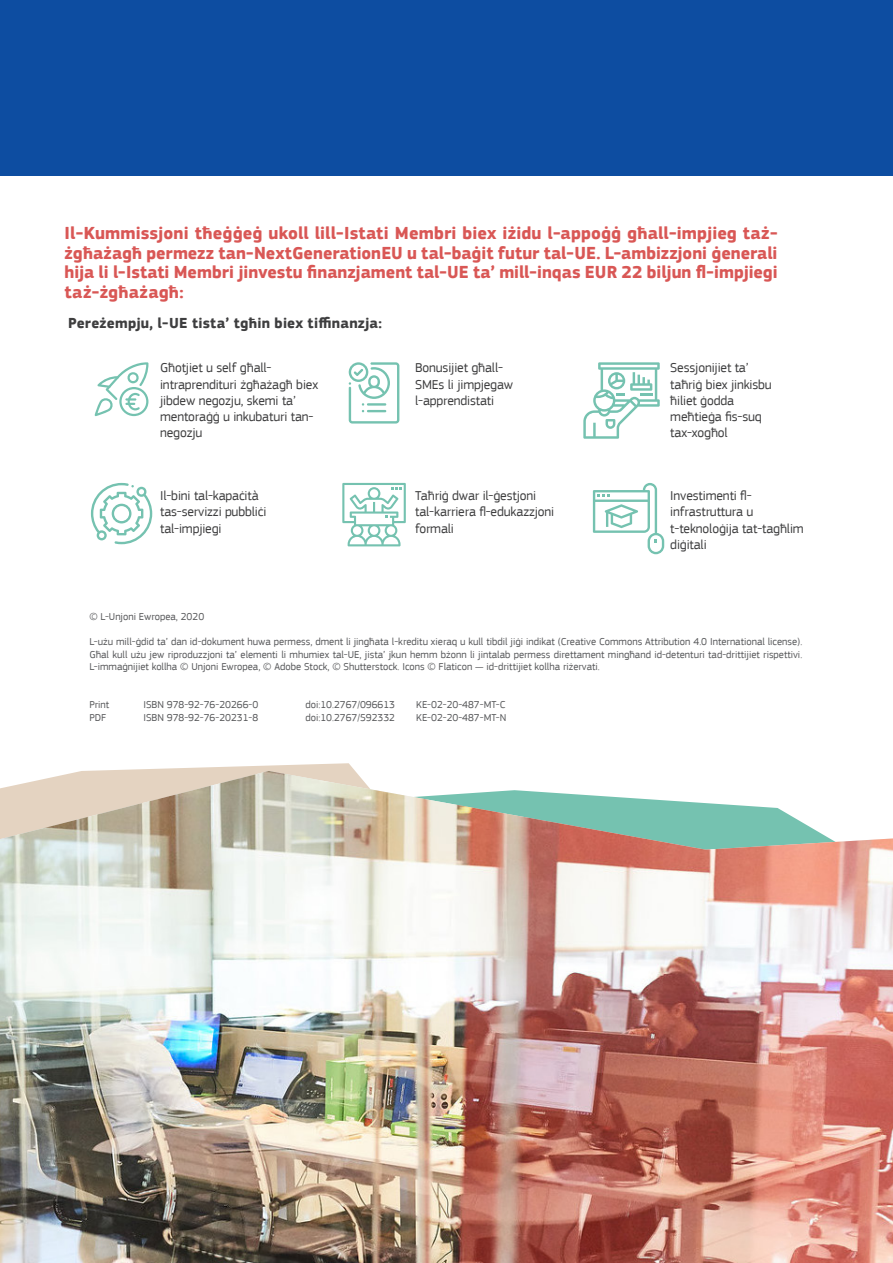
<style>
.page{position:relative;width:893px;height:1263px;background:#fff}
.page>*{position:absolute;margin:0;border:0;box-sizing:border-box;transform-origin:0 0}
.Body{font:700 18px/19.8px "EC Square Sans Pro";color:#d95755;text-align:justify}
.Body-2{font:700 15px "EC Square Sans Pro";letter-spacing:.015em;color:#3e3e3f}
.Body_text{font:13.5px/16.2px "EC Square Sans Pro";letter-spacing:-.01em;color:#3e3e3f}
.Disclaimer{font:10.5px/12.6px "EC Square Sans Pro";color:#57585a;text-align:justify}
</style>
<div class="page">
<svg style="left:86px;top:763px;width:269px;height:8px"></svg>
<img style="left:0;top:771px;width:893px;height:492px">
<div style="left:0;top:0;width:893px;height:176px;background:#0d4da1"></div>
<svg style="left:95px;top:362px;width:54px;height:54px"></svg>
<svg style="left:349px;top:362px;width:50px;height:62px"></svg>
<svg style="left:91px;top:483px;width:61px;height:61px"></svg>
<svg style="left:342px;top:483px;width:64px;height:63px"></svg>
<svg style="left:593px;top:483px;width:71px;height:71px"></svg>
<svg style="left:583px;top:362px;width:77px;height:77px"></svg>
<p class="Body" style="left:65px;top:224px;width:714px">Il-Kummissjoni tħeġġeġ ukoll lill-Istati Membri biex iżidu l-appoġġ għall-impjieg taż&shy;żgħażagħ permezz tan-NextGenerationEU u tal-baġit futur tal-UE. L-ambizzjoni ġenerali hija li l-Istati Membri jinvestu finanzjament tal-UE ta’ mill-inqas EUR 22 biljun fl-impjiegi taż-żgħażagħ:</p>
<p class="Body-2" style="left:68px;top:314px;width:315px">Pereżempju, l-UE tista’ tgħin biex tiffinanzja:</p>
<p class="Body_text" style="left:160px;top:360px;width:160px">Għotjiet u self għall&shy;intraprendituri żgħażagħ biex jibdew negozju, skemi ta’ mentoraġġ u inkubaturi tan&shy;negozju</p>
<p class="Body_text" style="left:415px;top:360px;width:99px">Bonusijiet għall-<br>SMEs li jimpjegaw l-apprendistati</p>
<p class="Body_text" style="left:670px;top:360px;width:103px">Sessjonijiet ta’ taħriġ biex jinkisbu ħiliet ġodda meħtieġa fis-suq tax-xogħol</p>
<p class="Body_text" style="left:160px;top:488px;width:108px">Il-bini tal-kapaċità tas-servizzi pubbliċi tal-impjiegi</p>
<p class="Body_text" style="left:670px;top:488px;width:135px">Investimenti fl&shy;infrastruttura u t-teknoloġija tat-tagħlim diġitali</p>
<p class="Body_text" style="left:415px;top:488px;width:141px">Taħriġ dwar il-ġestjoni tal-karriera fl-edukazzjoni formali</p>
<p class="Disclaimer" style="left:89px;top:610px;width:116px">© L-Unjoni Ewropea, 2020</p>
<p class="Disclaimer" style="left:89px;top:635px;width:714px">L-użu mill-ġdid ta’ dan id-dokument huwa permess, dment li jingħata l-kreditu xieraq u kull tibdil jiġi indikat (Creative Commons Attribution 4.0 International license).<br>Għal kull użu jew riproduzzjoni ta’ elementi li mhumiex tal-UE, jista’ jkun hemm bżonn li jintalab permess direttament mingħand id-detenturi tad-drittijiet rispettivi.<br>L-immaġnijiet kollha © Unjoni Ewropea, © Adobe Stock, © Shutterstock. Icons © Flaticon — id-drittijiet kollha riżervati.</p>
<p class="Disclaimer" style="left:89px;top:698px;width:21px">Print</p>
<p class="Disclaimer" style="left:143px;top:698px;width:116px">ISBN 978-92-76-20266-0</p>
<p class="Disclaimer" style="left:305px;top:698px;width:91px">doi:10.2767/096613</p>
<p class="Disclaimer" style="left:416px;top:698px;width:91px">KE-02-20-487-MT-C</p>
<p class="Disclaimer" style="left:89px;top:711px;width:18px">PDF</p>
<p class="Disclaimer" style="left:143px;top:711px;width:116px">ISBN 978-92-76-20231-8</p>
<p class="Disclaimer" style="left:305px;top:711px;width:91px">doi:10.2767/592332</p>
<p class="Disclaimer" style="left:416px;top:711px;width:92px">KE-02-20-487-MT-N</p>
</div>
